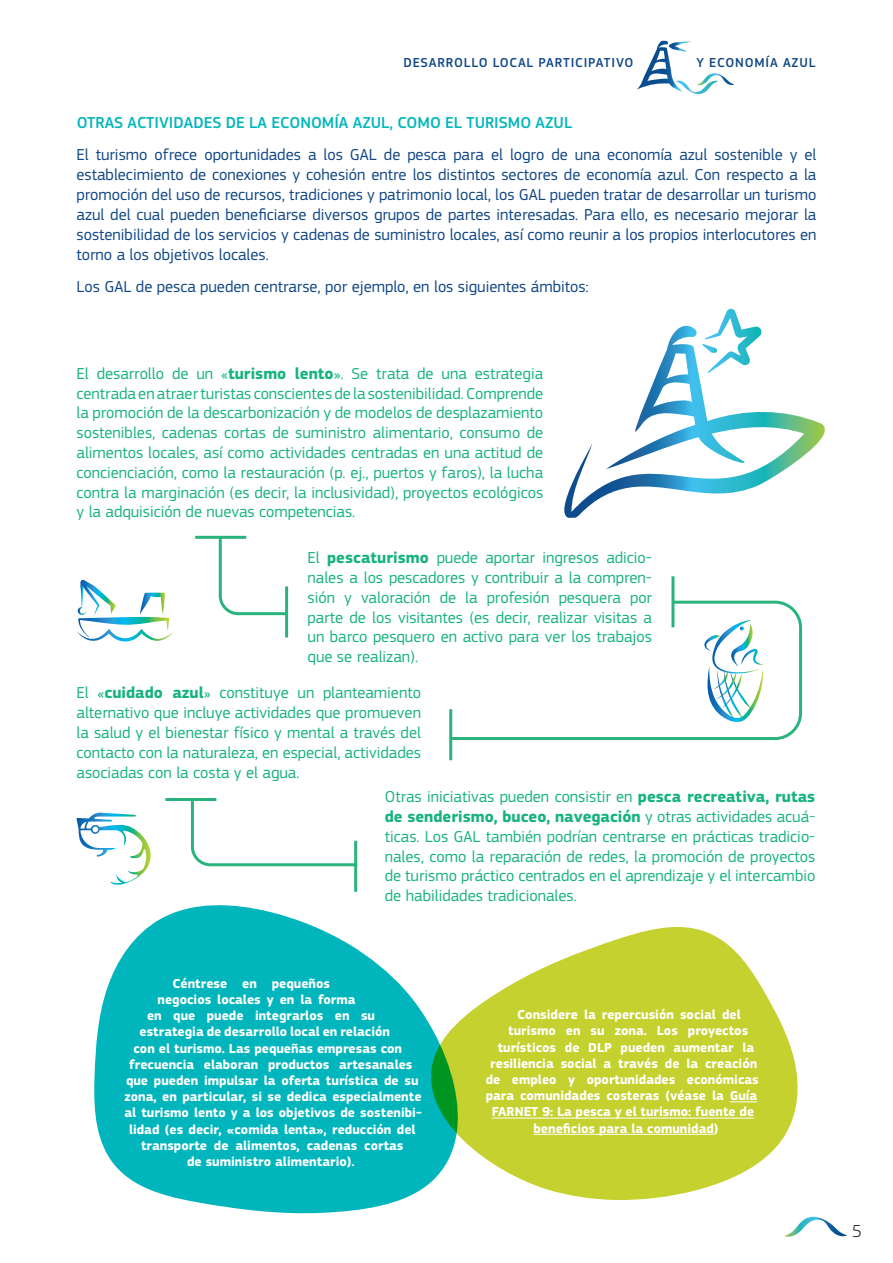
<style>
.page{position:relative;width:893px;height:1263px;background:#fff}
.page>*{position:absolute;margin:0;border:0;box-sizing:border-box;transform-origin:0 0}
.t1{font:300 18px "EC Square Sans Pro";color:#231f20}
.body_green{font:16.5px/19.8px "EC Square Sans Pro";color:#18b37d;text-align:justify}
.body{font:16.5px/19.8px "EC Square Sans Pro";color:#114785;text-align:justify}
.t2{font:500 16.5px "EC Square Sans Pro";color:#00b6bc}
.body_box{font:700 13.5px "EC Square Sans Pro";color:#fff}
.t3{font:500 13.5px "EC Square Sans Pro";letter-spacing:.06em;color:#114785}
.s1{font-weight:700}
</style>
<div class="page">
<svg style="left:785px;top:1217px;width:62px;height:20px"></svg>
<svg style="left:637px;top:41px;width:97px;height:53px"></svg>
<svg style="left:94px;top:905px;width:333px;height:309px;fill:#00b6bc"></svg>
<svg style="left:427px;top:927px;width:371px;height:273px;fill:#c5d12e"></svg>
<svg style="left:76px;top:813px;width:75px;height:72px"></svg>
<svg style="left:77px;top:580px;width:97px;height:62px"></svg>
<svg style="left:217px;top:535px;width:72px;height:82px"></svg>
<svg style="left:452px;top:599px;width:351px;height:142px"></svg>
<svg style="left:190px;top:798px;width:168px;height:70px"></svg>
<hr style="left:285px;top:586px;width:3px;height:51px;background:#2bb37e">
<hr style="left:671px;top:576px;width:3px;height:51px;background:#2bb37e">
<hr style="left:449px;top:709px;width:3px;height:51px;background:#2bb37e">
<hr style="left:354px;top:841px;width:3px;height:51px;background:#2bb37e">
<hr style="left:165px;top:798px;width:51px;height:3px;background:#2bb37e">
<hr style="left:195px;top:536px;width:51px;height:3px;background:#2bb37e">
<svg style="left:720px;top:309px;width:21px;height:17px"></svg>
<svg style="left:564px;top:326px;width:261px;height:192px"></svg>
<svg style="left:730px;top:1101px;width:27px;height:1px"></svg>
<hr style="left:492px;top:1117px;width:262px;height:1px;background:#fff">
<hr style="left:533px;top:1134px;width:181px;height:1px;background:#fff">
<p class="t3" style="left:403px;top:55px;width:232px">DESARROLLO LOCAL PARTICIPATIVO</p>
<p class="t3" style="left:696px;top:55px;width:121px">Y ECONOMÍA AZUL</p>
<h2 class="t2" style="left:77px;top:113px;width:497px">OTRAS ACTIVIDADES DE LA ECONOMÍA AZUL, COMO EL TURISMO AZUL</h2>
<p class="body" style="left:77px;top:145px;width:741px">El turismo ofrece oportunidades a los GAL de pesca para el logro de una economía azul sostenible y el establecimiento de conexiones y cohesión entre los distintos sectores de economía azul. Con respecto a la promoción del uso de recursos, tradiciones y patrimonio local, los GAL pueden tratar de desarrollar un turismo azul del cual pueden beneficiarse diversos grupos de partes interesadas. Para ello, es necesario mejorar la sostenibilidad de los servicios y cadenas de suministro locales, así como reunir a los propios interlocutores en torno a los objetivos locales.</p>
<p class="body" style="left:77px;top:277px;width:514px">Los GAL de pesca pueden centrarse, por ejemplo, en los siguientes ámbitos:</p>
<p class="body_green" style="left:77px;top:364px;width:468px">El desarrollo de un «<span class="s1">turismo lento</span>». Se trata de una estrategia centrada en atraer turistas conscientes de la sostenibilidad. Comprende la promoción de la descarbonización y de modelos de desplazamiento sostenibles, cadenas cortas de suministro alimentario, consumo de alimentos locales, así como actividades centradas en una actitud de concienciación, como la restauración (p. ej., puertos y faros), la lucha contra la marginación (es decir, la inclusividad), proyectos ecológicos y la adquisición de nuevas competencias.</p>
<p class="body_green" style="left:308px;top:548px;width:346px">El <span class="s1">pescaturismo</span> puede aportar ingresos adicio&shy;nales a los pescadores y contribuir a la compren&shy;sión y valoración de la profesión pesquera por parte de los visitantes (es decir, realizar visitas a un barco pesquero en activo para ver los trabajos que se realizan).</p>
<p class="body_green" style="left:77px;top:683px;width:346px">El «<span class="s1">cuidado azul</span>» constituye un planteamiento alternativo que incluye actividades que promueven la salud y el bienestar físico y mental a través del contacto con la naturaleza, en especial, actividades asociadas con la costa y el agua.</p>
<p class="body_green" style="left:385px;top:787px;width:432px">Otras iniciativas pueden consistir en <span class="s1">pesca recreativa, rutas de senderismo, buceo, navegación</span> y otras actividades acuá&shy;ticas. Los GAL también podrían centrarse en prácticas tradicio&shy;nales, como la reparación de redes, la promoción de proyectos de turismo práctico centrados en el aprendizaje y el intercambio de habilidades tradicionales.</p>
<p class="body_box" style="left:173px;top:975px;width:159px">Céntrese en pequeños</p>
<p class="body_box" style="left:158px;top:991px;width:199px">negocios locales y en la forma</p>
<p class="body_box" style="left:147px;top:1008px;width:230px">en que puede integrarlos en su</p>
<p class="body_box" style="left:140px;top:1024px;width:252px">estrategia de desarrollo local en relación</p>
<p class="body_box" style="left:134px;top:1040px;width:270px">con el turismo. Las pequeñas empresas con</p>
<p class="body_box" style="left:129px;top:1056px;width:285px">frecuencia elaboran productos artesanales</p>
<p class="body_box" style="left:126px;top:1072px;width:294px">que pueden impulsar la oferta turística de su</p>
<p class="body_box" style="left:125px;top:1089px;width:299px">zona, en particular, si se dedica especialmente</p>
<p class="body_box" style="left:125px;top:1105px;width:299px">al turismo lento y a los objetivos de sostenibi-</p>
<p class="body_box" style="left:129px;top:1121px;width:288px">lidad (es decir, «comida lenta», reducción del</p>
<p class="body_box" style="left:141px;top:1137px;width:264px">transporte de alimentos, cadenas cortas</p>
<p class="body_box" style="left:187px;top:1153px;width:169px">de suministro alimentario).</p>
<p class="body_box" style="left:517px;top:1007px;width:225px">Considere la repercusión social del</p>
<p class="body_box" style="left:508px;top:1023px;width:242px">turismo en su zona. Los proyectos</p>
<p class="body_box" style="left:498px;top:1039px;width:258px">turísticos de DLP pueden aumentar la</p>
<p class="body_box" style="left:490px;top:1055px;width:269px">resiliencia social a través de la creación</p>
<p class="body_box" style="left:486px;top:1071px;width:275px">de empleo y oportunidades económicas</p>
<p class="body_box" style="left:486px;top:1088px;width:273px">para comunidades costeras (véase la Guía</p>
<p class="body_box" style="left:492px;top:1104px;width:264px">FARNET 9: La pesca y el turismo: fuente de</p>
<p class="body_box" style="left:533px;top:1120px;width:186px">beneficios para la comunidad)</p>
<p class="t1" style="left:852px;top:1221px;width:11px">5</p>
</div>
